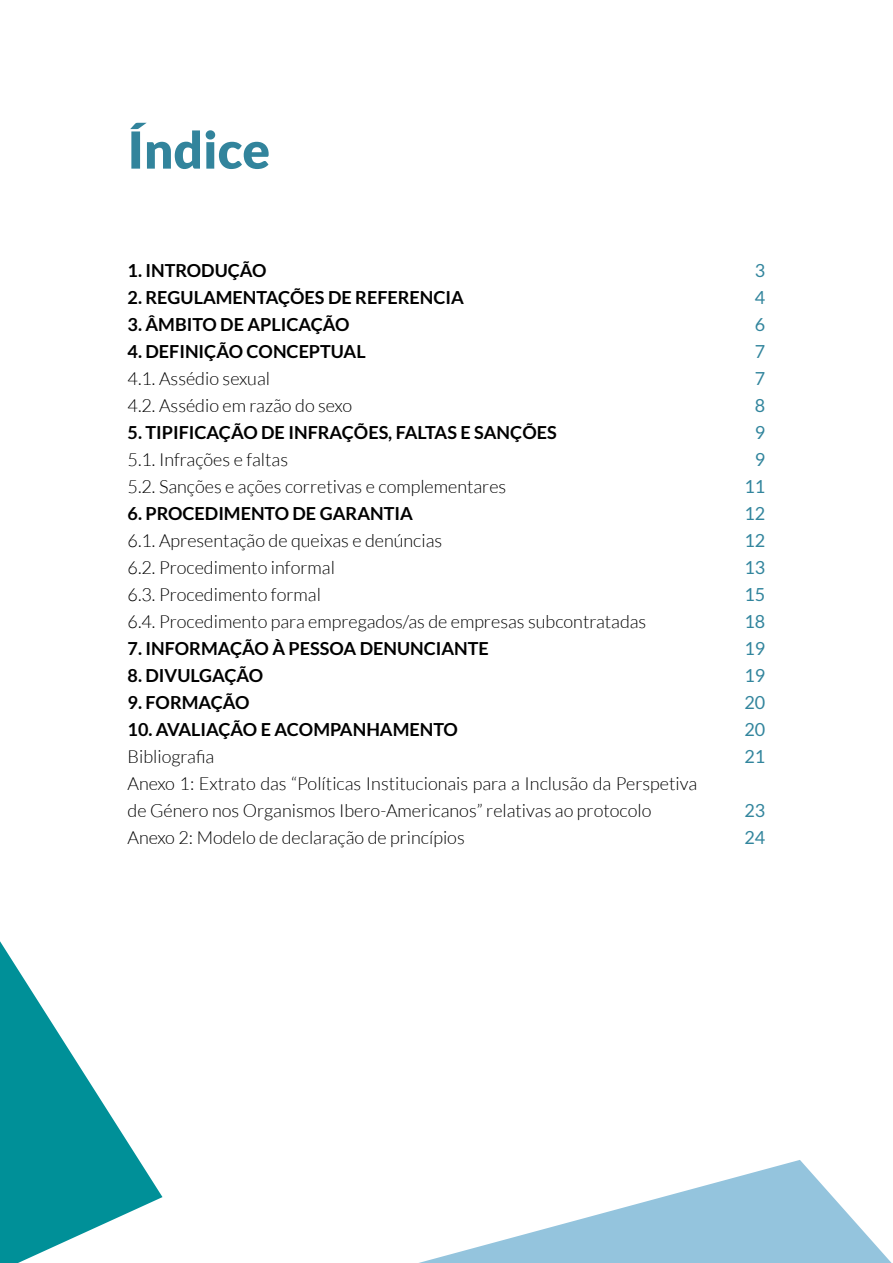
<style>
.page{position:relative;width:893px;height:1263px;background:#fff}
.page>*{position:absolute;margin:0;border:0;box-sizing:border-box;transform-origin:0 0}
.t1{font:900 51px "Lato";color:#32849c}
.t2{font:300 18px/27px "Lato";color:#000}
.t3{font:700 18px "Lato";color:#000}
.t4{font:18px/27px "Lato";color:#32859d;text-align:center}
</style>
<div class="page">
<svg style="left:419px;top:1160px;width:472px;height:103px"></svg>
<svg style="left:0;top:941px;width:162px;height:322px;fill:#009098"></svg>
<h1 class="t1" style="left:128px;top:120px;width:144px">Índice</h1>
<p class="t3" style="left:128px;top:260px;width:141px">1. INTRODUÇÃO</p>
<p class="t3" style="left:128px;top:287px;width:338px">2. REGULAMENTAÇÕES DE REFERENCIA</p>
<p class="t3" style="left:128px;top:314px;width:224px">3. ÂMBITO DE APLICAÇÃO</p>
<p class="t3" style="left:128px;top:341px;width:240px">4. DEFINIÇÃO CONCEPTUAL</p>
<p class="t2" style="left:128px;top:365px;width:226px">4.1. Assédio sexual<br>4.2. Assédio em razão do sexo</p>
<p class="t3" style="left:128px;top:422px;width:431px">5. TIPIFICAÇÃO DE INFRAÇÕES, FALTAS E SANÇÕES</p>
<p class="t2" style="left:128px;top:446px;width:380px">5.1. Infrações e faltas<br>5.2. Sanções e ações corretivas e complementares</p>
<p class="t3" style="left:128px;top:503px;width:287px">6. PROCEDIMENTO DE GARANTIA</p>
<p class="t2" style="left:128px;top:527px;width:520px">6.1. Apresentação de queixas e denúncias<br>6.2. Procedimento informal<br>6.3. Procedimento formal<br>6.4. Procedimento para empregados/as de empresas subcontratadas</p>
<p class="t3" style="left:128px;top:638px;width:363px">7. INFORMAÇÃO À PESSOA DENUNCIANTE</p>
<p class="t3" style="left:128px;top:665px;width:137px">8. DIVULGAÇÃO</p>
<p class="t3" style="left:128px;top:692px;width:124px">9. FORMAÇÃO</p>
<p class="t3" style="left:128px;top:719px;width:332px">10. AVALIAÇÃO E ACOMPANHAMENTO</p>
<p class="t2" style="left:128px;top:743px;width:571px">Bibliografia<br>Anexo 1: Extrato das “Políticas Institucionais para a Inclusão da Perspetiva de Género nos Organismos Ibero-Americanos” relativas ao protocolo Anexo 2: Modelo de declaração de princípios</p>
<p class="t4" style="left:744px;top:257px;width:22px">3<br>4<br>6<br>7<br>7<br>8<br>9<br>9<br>11<br>12<br>12<br>13<br>15<br>18<br>19<br>19<br>20<br>20<br>21</p>
<p class="t4" style="left:744px;top:797px;width:22px;text-align:left">23<br>24</p>
</div>
